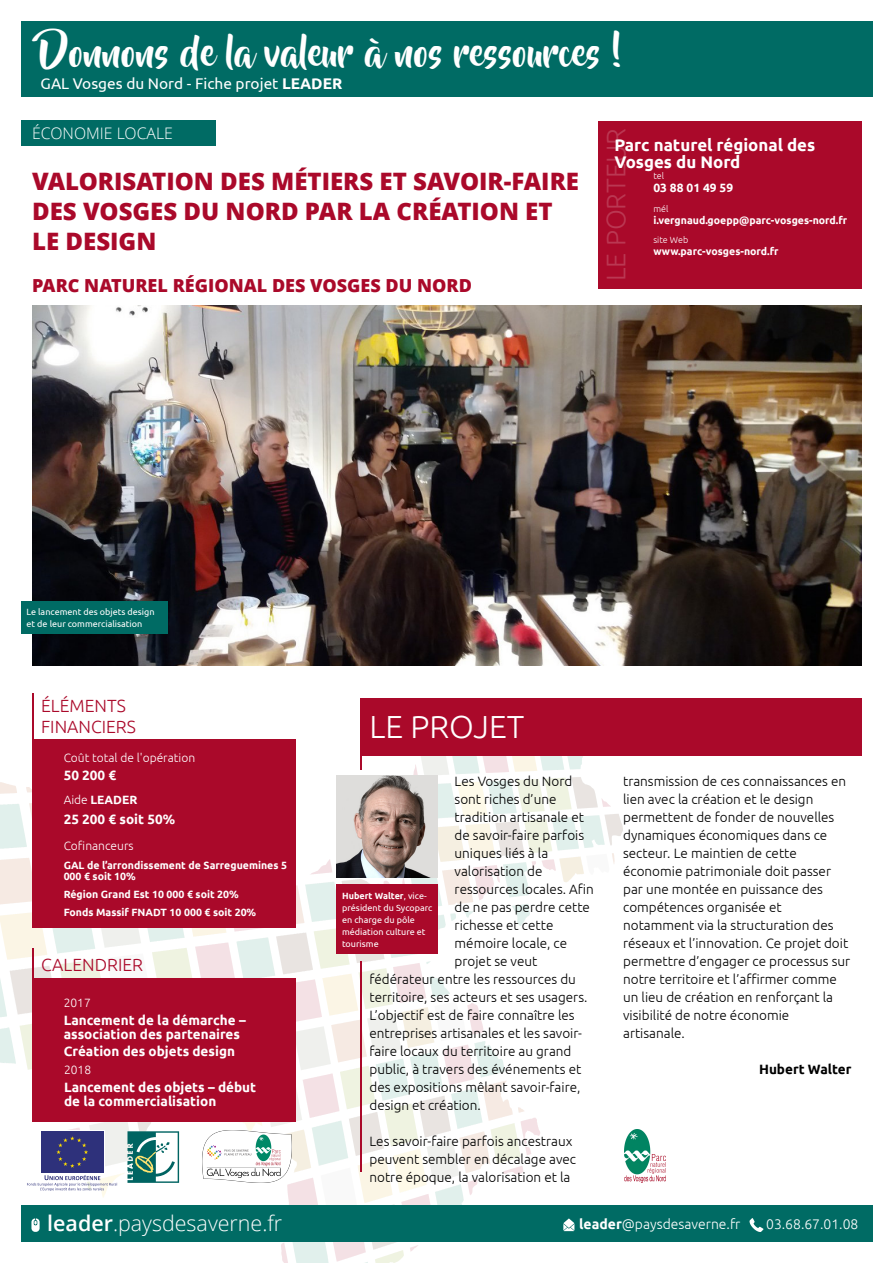
<style>
.page{position:relative;width:894px;height:1263px;background:#fff}
.page>*{position:absolute;margin:0;border:0;box-sizing:border-box;transform-origin:0 0}
.t1{font:37.8px "Beyond The Mountains";color:#fff}
.t2{font:300 31.95px "Ubuntu";color:#fff}
.t3{font:300 27px "Ubuntu";color:rgb(255 255 255/.19)}
.t4{font:800 24px/30px "Open Sans";color:#aa092a}
.t5{font:300 21.45px "Open Sans";color:#fff}
.t6{font:800 18px "Open Sans";color:#aa092a}
.t7{font:300 17.7px/20.9px "Ubuntu";color:#aa092a}
.t8{font:700 16.8px/17.2px "Ubuntu";color:#fff}
.t9{font:300 15.9px "Open Sans";color:#fff}
.t10{font:15.45px "Ubuntu";color:#fff}
.t11{font:300 13.95px "Ubuntu";color:#fff}
.t12{font:300 13.5px/18px "Ubuntu";color:#000}
.t13{font:700 13.5px/14px "Ubuntu";color:#fff}
.t14{font:700 13.5px "Ubuntu";color:#000}
.t15{font:300 12px "Ubuntu";color:#fff}
.t16{font:700 12px "Ubuntu";color:#fff}
.t17{font:700 10.5px/10.8px "Ubuntu";color:#fff}
.t18{font:9px/12px "Ubuntu";color:#fff}
.t19{font:300 9px "Ubuntu";color:#fff}
.s1{font-weight:700}
.s2{font-weight:300}
.s3{font-weight:600}
</style>
<div class="page">
<div style="left:21px;top:121px;width:194px;height:25px;background:#006b64"></div>
<div style="left:21px;top:21px;width:851px;height:76px;background:#006b64"></div>
<svg style="left:0;top:739px;width:623px;height:524px"></svg>
<div style="left:359px;top:698px;width:502px;height:57px;background:#aa092a"></div>
<div style="left:32px;top:739px;width:263px;height:189px;background:#aa092a"></div>
<div style="left:597px;top:121px;width:264px;height:168px;background:#aa092a"></div>
<img style="left:32px;top:306px;width:829px;height:360px">
<div style="left:40px;top:1130px;width:65px;height:44px;background:#fff"></div>
<div style="left:41px;top:1131px;width:63px;height:42px;background:#2e317b"></div>
<svg style="left:56px;top:1136px;width:32px;height:32px"></svg>
<svg style="left:27px;top:1175px;width:91px;height:16px"></svg>
<svg style="left:127px;top:1131px;width:52px;height:52px"></svg>
<img style="left:203px;top:1130px;width:88px;height:53px">
<div style="left:21px;top:601px;width:146px;height:33px;background:#006b64"></div>
<div style="left:21px;top:1205px;width:851px;height:37px;background:#006b64"></div>
<svg style="left:563px;top:1218px;width:11px;height:13px"></svg>
<svg style="left:749px;top:1218px;width:14px;height:14px"></svg>
<svg style="left:31px;top:1218px;width:9px;height:14px"></svg>
<hr style="left:32px;top:693px;width:2px;height:223px;background:#aa092a">
<div style="left:32px;top:978px;width:263px;height:143px;background:#aa092a"></div>
<hr style="left:32px;top:948px;width:2px;height:108px;background:#aa092a">
<img style="left:624px;top:1130px;width:41px;height:53px">
<svg style="left:359px;top:755px;width:2px;height:14px"></svg>
<hr style="left:360px;top:961px;width:1px;height:211px;background:#aa092a">
<img style="left:336px;top:776px;width:101px;height:101px">
<div style="left:336px;top:884px;width:101px;height:69px;background:#aa092a"></div>
<h1 class="t1" style="left:39px;top:38px;width:585px">Donnons de la valeur à nos ressources !</h1>
<p class="t10" style="left:41px;top:77px;width:303px">GAL Vosges du Nord - Fiche projet <span class="s1">LEADER</span></p>
<p class="t9" style="left:32px;top:127px;width:142px">ÉCONOMIE LOCALE</p>
<h3 class="t4" style="left:32px;top:169px;width:548px">VALORISATION DES MÉTIERS ET SAVOIR-FAIRE<br>DES VOSGES DU NORD PAR LA CRÉATION ET<br>LE DESIGN</h3>
<h3 class="t6" style="left:32px;top:279px;width:441px">PARC NATUREL RÉGIONAL DES VOSGES DU NORD</h3>
<h3 class="t3" style="left:604px;top:281px;width:154px;rotate:-90deg">LE PORTEUR</h3>
<p class="t8" style="left:614px;top:137px;width:202px">Parc naturel régional des<br>Vosges du Nord</p>
<p class="t19" style="left:653px;top:172px;width:12px">tel</p>
<p class="t19" style="left:653px;top:205px;width:16px">mél</p>
<p class="t19" style="left:653px;top:236px;width:36px">site Web</p>
<p class="t16" style="left:653px;top:183px;width:81px">03 88 01 49 59</p>
<p class="t17" style="left:653px;top:215px;width:195px">i.vergnaud.goepp@parc-vosges-nord.fr</p>
<p class="t17" style="left:653px;top:247px;width:127px">www.parc-vosges-nord.fr</p>
<p class="t18" style="left:26px;top:606px;width:129px">Le lancement des objets design et de leur commercialisation</p>
<h3 class="t7" style="left:41px;top:696px;width:96px">ÉLÉMENTS<br>FINANCIERS</h3>
<p class="t15" style="left:64px;top:752px;width:133px">Coût total de l'opération</p>
<p class="t13" style="left:64px;top:769px;width:54px">50 200 €</p>
<p class="t16" style="left:64px;top:795px;width:75px"><span class="s2">Aide</span> LEADER</p>
<p class="t13" style="left:64px;top:813px;width:113px">25 200 € soit 50%</p>
<p class="t15" style="left:64px;top:841px;width:71px">Cofinanceurs</p>
<p class="t17" style="left:64px;top:860px;width:225px">GAL de l’arrondissement de Sarreguemines 5<br>000 € soit 10%</p>
<p class="t17" style="left:64px;top:885px;width:194px;line-height:18.3px">Région Grand Est 10 000 € soit 20%<br>Fonds Massif FNADT 10 000 € soit 20%</p>
<h3 class="t7" style="left:41px;top:955px;width:103px">CALENDRIER</h3>
<p class="t15" style="left:64px;top:997px;width:29px">2017</p>
<p class="t13" style="left:64px;top:1014px;width:183px">Lancement de la démarche – association des partenaires</p>
<p class="t13" style="left:64px;top:1045px;width:173px">Création des objets design</p>
<p class="t15" style="left:64px;top:1064px;width:29px">2018</p>
<p class="t13" style="left:64px;top:1081px;width:194px">Lancement des objets – début de la commercialisation</p>
<h2 class="t2" style="left:369px;top:713px;width:156px">LE PROJET</h2>
<p class="t12" style="left:454px;top:773px;width:119px">Les Vosges du Nord</p>
<p class="t12" style="left:454px;top:791px;width:103px">sont riches d’une</p>
<p class="t12" style="left:454px;top:809px;width:131px">tradition artisanale et</p>
<p class="t12" style="left:454px;top:827px;width:131px">de savoir-faire parfois</p>
<p class="t12" style="left:454px;top:845px;width:95px">uniques liés à la</p>
<p class="t12" style="left:454px;top:863px;width:89px">valorisation de</p>
<p class="t12" style="left:454px;top:881px;width:141px">ressources locales. Afin</p>
<p class="t12" style="left:454px;top:899px;width:137px">de ne pas perdre cette</p>
<p class="t12" style="left:454px;top:917px;width:100px">richesse et cette</p>
<p class="t12" style="left:454px;top:935px;width:114px">mémoire locale, ce</p>
<p class="t12" style="left:454px;top:953px;width:84px">projet se veut</p>
<p class="t12" style="left:369px;top:971px;width:208px">fédérateur entre les ressources du</p>
<p class="t12" style="left:369px;top:989px;width:219px">territoire, ses acteurs et ses usagers.</p>
<p class="t12" style="left:369px;top:1007px;width:206px">L’objectif est de faire connaître les</p>
<p class="t12" style="left:369px;top:1025px;width:214px">entreprises artisanales et les savoir-</p>
<p class="t12" style="left:369px;top:1043px;width:203px">faire locaux du territoire au grand</p>
<p class="t12" style="left:369px;top:1061px;width:213px">public, à travers des événements et</p>
<p class="t12" style="left:369px;top:1079px;width:212px">des expositions mêlant savoir-faire,</p>
<p class="t12" style="left:369px;top:1097px;width:113px">design et création.</p>
<p class="t12" style="left:369px;top:1133px;width:208px">Les savoir-faire parfois ancestraux peuvent sembler en décalage avec notre époque, la valorisation et la</p>
<p class="t18" style="left:342px;top:890px;width:92px"><span class="s1">Hubert Walter</span>, vice&shy;président du Sycoparc en charge du pôle médiation culture et tourisme</p>
<p class="t12" style="left:623px;top:773px;width:228px">transmission de ces connaissances en lien avec la création et le design permettent de fonder de nouvelles dynamiques économiques dans ce secteur. Le maintien de cette économie patrimoniale doit passer par une montée en puissance des compétences organisée et notamment via la structuration des réseaux et l’innovation. Ce projet doit permettre d’engager ce processus sur notre territoire et l’affirmer comme un lieu de création en renforçant la visibilité de notre économie artisanale.</p>
<p class="t14" style="left:758px;top:1063px;width:94px">Hubert Walter</p>
<h3 class="t5" style="left:47px;top:1214px;width:236px"><span class="s3">leader</span>.paysdesaverne.fr</h3>
<p class="t11" style="left:579px;top:1218px;width:163px"><span class="s1">leader</span>@paysdesaverne.fr</p>
<p class="t11" style="left:765px;top:1218px;width:94px">03.68.67.01.08</p>
</div>
